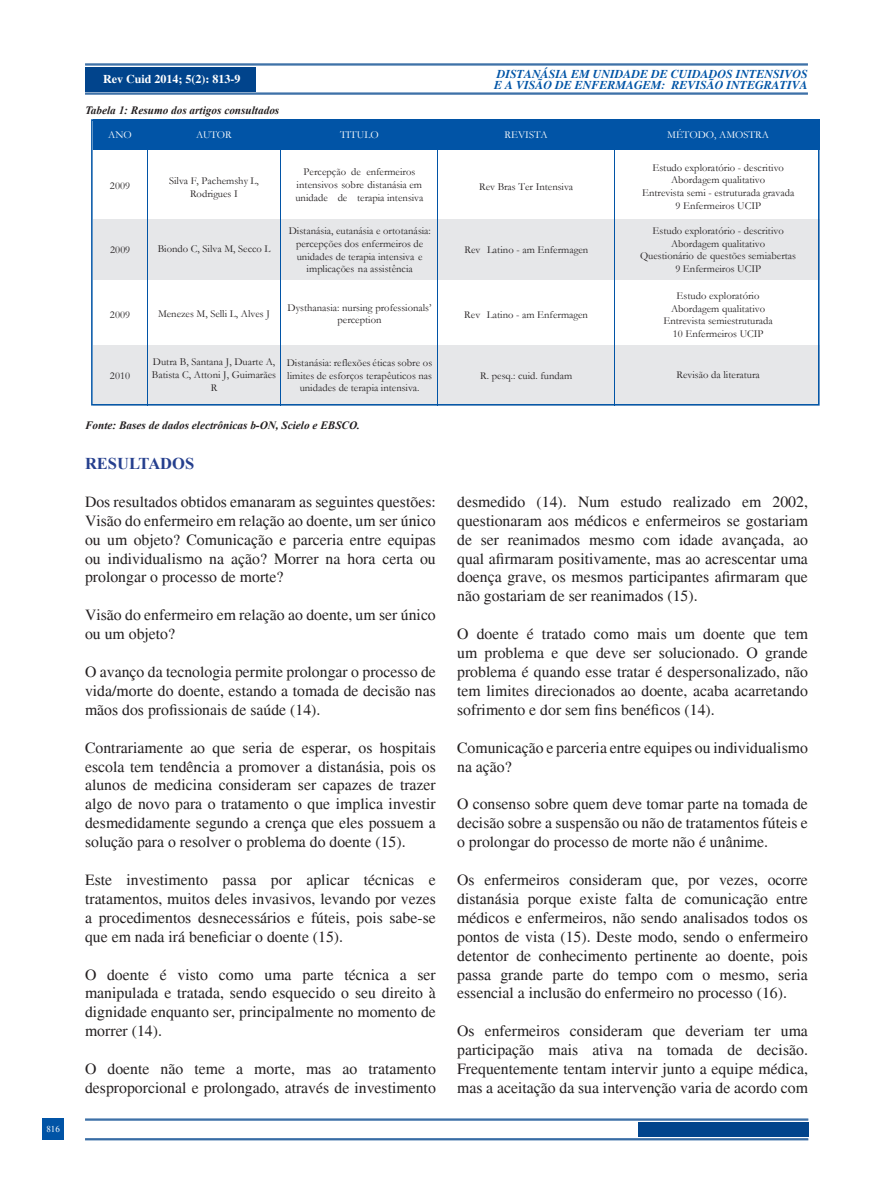
<style>
.page{position:relative;width:893px;height:1191px;background:#fff}
.page>*{position:absolute;margin:0;border:0;box-sizing:border-box;transform-origin:0 0}
.titulos{font:700 16.5px "Times New Roman";color:#253f8e}
.Estilo_de_párrafo_1{font:15.75px/18.9px "Times";color:#231f20;text-align:justify}
.t1{font:italic 700 12px/11.2px "Times";color:#0154a6}
.t2{font:700 12px "Times";color:#fff}
.Estilo_de_párrafo_1-2{font:italic 700 11.25px "Times New Roman";color:#231f20}
.t3{font:10.65px/12.8px "Garamond";color:#231f20;text-align:center}
.t4{font:10.65px "Garamond";color:#fff}
.t5{font:9px "Times New Roman";color:#fff}
</style>
<div class="page">
<hr style="left:85px;top:64px;width:723px;height:1px;background:#01448c">
<hr style="left:85px;top:65px;width:723px;height:1px;background:#01448c">
<hr style="left:85px;top:93px;width:723px;height:1px;background:#01448c">
<hr style="left:85px;top:94px;width:723px;height:1px;background:#01448c">
<div style="left:85px;top:67px;width:170px;height:24px;background:#01448c"></div>
<div style="left:43px;top:1118px;width:21px;height:22px;background:#0154a6"></div>
<hr style="left:85px;top:1119px;width:723px;height:1px;background:#01448c">
<hr style="left:85px;top:1118px;width:723px;height:1px;background:#01448c">
<hr style="left:85px;top:1139px;width:723px;height:1px;background:#01448c">
<hr style="left:85px;top:1138px;width:723px;height:1px;background:#01448c">
<div style="left:638px;top:1122px;width:170px;height:14px;background:#01448c"></div>
<div style="left:93px;top:219px;width:726px;height:61px;background:#e6e7e9"></div>
<div style="left:93px;top:119px;width:726px;height:30px;background:#0154a6"></div>
<div style="left:93px;top:345px;width:726px;height:60px;background:#e6e7e9"></div>
<hr style="left:147px;top:121px;width:1px;height:285px;background:#0154a6">
<hr style="left:280px;top:122px;width:1px;height:284px;background:#0154a6">
<hr style="left:437px;top:122px;width:1px;height:284px;background:#0154a6">
<hr style="left:614px;top:121px;width:1px;height:285px;background:#0154a6">
<div style="left:91px;top:119px;width:728px;height:286px;border:2px solid #0154a6"></div>
<p class="t5" style="left:46px;top:1123px;width:15px">816</p>
<p class="t2" style="left:103px;top:72px;width:139px">Rev Cuid 2014; 5(2): 813-9</p>
<p class="t1" style="left:494px;top:68px;width:315px">DISTANÁSIA EM UNIDADE DE CUIDADOS INTENSIVOS<br>E A VISÃO DE ENFERMAGEM: REVISÃO INTEGRATIVA</p>
<p class="Estilo_de_párrafo_1-2" style="left:85px;top:102px;width:196px">Tabela 1: Resumo dos artigos consultados</p>
<p class="t4" style="left:108px;top:127px;width:25px">ANO</p>
<p class="t4" style="left:196px;top:127px;width:37px">AUTOR</p>
<p class="t4" style="left:340px;top:127px;width:40px">TITULO</p>
<p class="t4" style="left:504px;top:127px;width:45px">REVISTA</p>
<p class="t4" style="left:667px;top:127px;width:103px">MÉTODO, AMOSTRA</p>
<p class="t3" style="left:110px;top:179px;width:22px">2009</p>
<p class="t3" style="left:110px;top:243px;width:22px">2009</p>
<p class="t3" style="left:295px;top:165px;width:129px">Percepção de enfermeiros intensivos sobre distanásia em unidade de terapia intensiva</p>
<p class="t3" style="left:169px;top:174px;width:91px">Silva F, Pachemshy L,<br>Rodrigues I</p>
<p class="t3" style="left:479px;top:180px;width:96px">Rev Bras Ter Intensiva</p>
<p class="t3" style="left:289px;top:224px;width:144px">Distanásia, eutanásia e ortotanásia: percepções dos enfermeiros de unidades de terapia intensiva e implicações na assistência</p>
<p class="t3" style="left:158px;top:242px;width:114px">Biondo C, Silva M, Secco L</p>
<p class="t3" style="left:464px;top:243px;width:125px">Rev Latino - am Enfermagen</p>
<p class="t3" style="left:110px;top:308px;width:22px">2009</p>
<p class="t3" style="left:288px;top:301px;width:145px">Dysthanasia: nursing professionals’ perception</p>
<p class="t3" style="left:158px;top:307px;width:113px">Menezes M, Selli L, Alves J</p>
<p class="t3" style="left:464px;top:308px;width:125px">Rev Latino - am Enfermagen</p>
<p class="t3" style="left:642px;top:161px;width:154px">Estudo exploratório - descritivo<br>Abordagem qualitativo<br>Entrevista semi - estruturada gravada<br>9 Enfermeiros UCIP</p>
<p class="t3" style="left:640px;top:224px;width:158px">Estudo exploratório - descritivo<br>Abordagem qualitativo<br>Questionário de questões semiabertas<br>9 Enfermeiros UCIP</p>
<p class="t3" style="left:663px;top:289px;width:111px">Estudo exploratório<br>Abordagem qualitativo<br>Entrevista semiestruturada<br>10 Enfermeiros UCIP</p>
<p class="t3" style="left:110px;top:369px;width:22px">2010</p>
<p class="t3" style="left:152px;top:355px;width:126px">Dutra B, Santana J, Duarte A,<br>Batista C, Attoni J, Guimarães<br>R</p>
<p class="t3" style="left:287px;top:356px;width:147px">Distanásia: reflexões éticas sobre os limites de esforços terapêuticos nas unidades de terapia intensiva.</p>
<p class="Estilo_de_párrafo_1-2" style="left:85px;top:418px;width:276px">Fonte: Bases de dados electrônicas b-ON, Scielo e EBSCO.</p>
<p class="titulos" style="left:85px;top:452px;width:111px">RESULTADOS</p>
<p class="Estilo_de_párrafo_1" style="left:85px;top:492px;width:352px">Dos resultados obtidos emanaram as seguintes questões:<br>Visão do enfermeiro em relação ao doente, um ser único ou um objeto? Comunicação e parceria entre equipas ou individualismo na ação? Morrer na hora certa ou prolongar o processo de morte?</p>
<p class="Estilo_de_párrafo_1" style="left:85px;top:606px;width:352px">Visão do enfermeiro em relação ao doente, um ser único ou um objeto?</p>
<p class="Estilo_de_párrafo_1" style="left:85px;top:662px;width:352px">O avanço da tecnologia permite prolongar o processo de vida/morte do doente, estando a tomada de decisão nas mãos dos profissionais de saúde (14).</p>
<p class="Estilo_de_párrafo_1" style="left:85px;top:738px;width:352px">Contrariamente ao que seria de esperar, os hospitais escola tem tendência a promover a distanásia, pois os alunos de medicina consideram ser capazes de trazer algo de novo para o tratamento o que implica investir desmedidamente segundo a crença que eles possuem a solução para o resolver o problema do doente (15).</p>
<p class="Estilo_de_párrafo_1" style="left:85px;top:870px;width:352px">Este investimento passa por aplicar técnicas e tratamentos, muitos deles invasivos, levando por vezes a procedimentos desnecessários e fúteis, pois sabe-se que em nada irá beneficiar o doente (15).</p>
<p class="Estilo_de_párrafo_1" style="left:85px;top:965px;width:352px">O doente é visto como uma parte técnica a ser manipulada e tratada, sendo esquecido o seu direito à dignidade enquanto ser, principalmente no momento de morrer (14).</p>
<p class="Estilo_de_párrafo_1" style="left:85px;top:1059px;width:352px">O doente não teme a morte, mas ao tratamento desproporcional e prolongado, através de investimento</p>
<p class="t3" style="left:480px;top:369px;width:93px">R. pesq.: cuid. fundam</p>
<p class="t3" style="left:676px;top:368px;width:85px">Revisão da literatura</p>
<p class="Estilo_de_párrafo_1" style="left:457px;top:492px;width:352px">desmedido (14). Num estudo realizado em 2002, questionaram aos médicos e enfermeiros se gostariam de ser reanimados mesmo com idade avançada, ao qual afirmaram positivamente, mas ao acrescentar uma doença grave, os mesmos participantes afirmaram que não gostariam de ser reanimados (15).</p>
<p class="Estilo_de_párrafo_1" style="left:457px;top:624px;width:352px">O doente é tratado como mais um doente que tem um problema e que deve ser solucionado. O grande problema é quando esse tratar é despersonalizado, não tem limites direcionados ao doente, acaba acarretando sofrimento e dor sem fins benéficos (14).</p>
<p class="Estilo_de_párrafo_1" style="left:457px;top:738px;width:352px">Comunicação e parceria entre equipes ou individualismo na ação?</p>
<p class="Estilo_de_párrafo_1" style="left:457px;top:795px;width:352px">O consenso sobre quem deve tomar parte na tomada de decisão sobre a suspensão ou não de tratamentos fúteis e o prolongar do processo de morte não é unânime.</p>
<p class="Estilo_de_párrafo_1" style="left:457px;top:870px;width:352px">Os enfermeiros consideram que, por vezes, ocorre distanásia porque existe falta de comunicação entre médicos e enfermeiros, não sendo analisados todos os pontos de vista (15). Deste modo, sendo o enfermeiro detentor de conhecimento pertinente ao doente, pois passa grande parte do tempo com o mesmo, seria essencial a inclusão do enfermeiro no processo (16).</p>
<p class="Estilo_de_párrafo_1" style="left:457px;top:1021px;width:352px">Os enfermeiros consideram que deveriam ter uma participação mais ativa na tomada de decisão.<br>Frequentemente tentam intervir junto a equipe médica, mas a aceitação da sua intervenção varia de acordo com</p>
</div>
